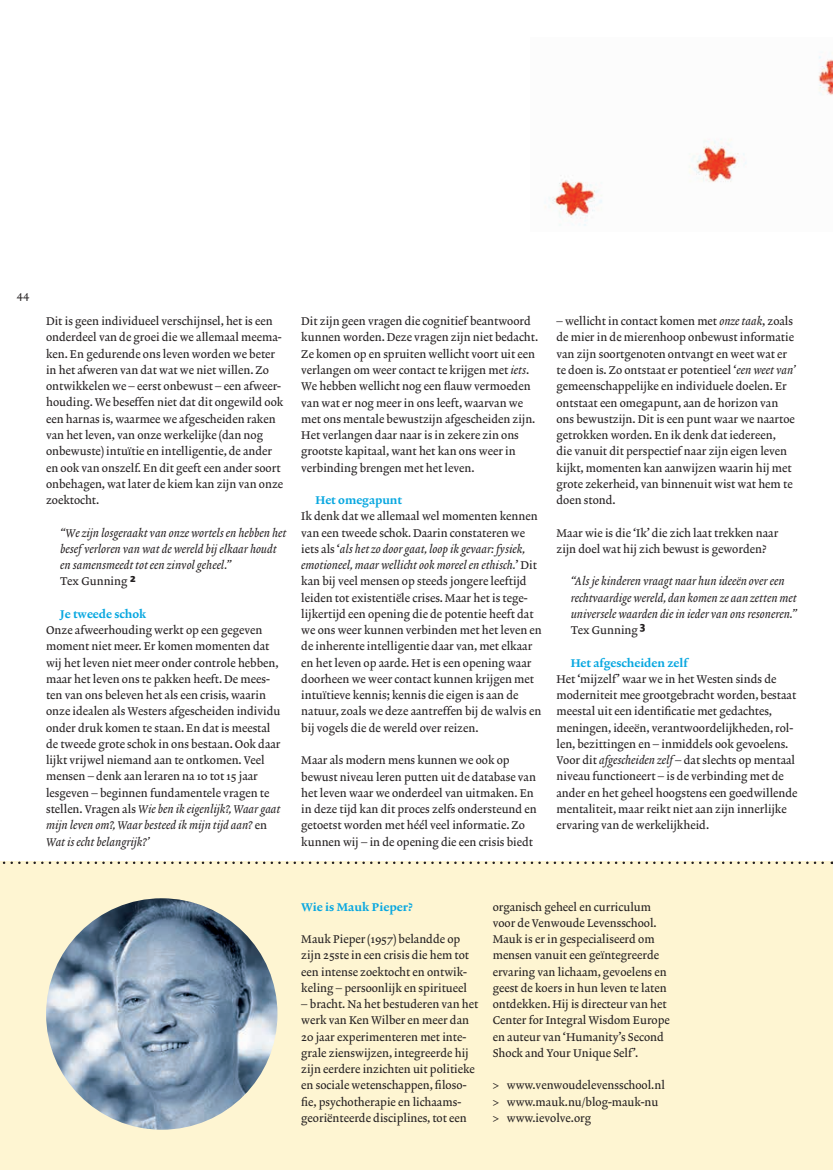
<style>
.page{position:relative;width:833px;height:1170px;background:#fff}
.page>*{position:absolute;margin:0;border:0;box-sizing:border-box;transform-origin:0 0}
.t1{font:11.38px/16.2px "Lexicon No 2 A Roman Txt";color:#231f20}
.t2{font:11.38px/16.2px "Lexicon No 2 A Italic Txt";color:#231f20}
.t3{font:11.38px "Lexicon No 2 D Roman Txt";color:#08a7e0}
.s1{font-family:"Lexicon No 2 A Roman Txt"}
.s2{font-family:"Lexicon No 2 A Italic Txt"}
</style>
<div class="page">
<div style="left:0;top:861px;width:832px;height:308px;background:#fef5d2"></div>
<img style="left:46px;top:898px;width:231px;height:231px;border-radius:116px">
<svg style="left:2px;top:861px;width:830px;height:3px"></svg>
<img style="left:545px;top:56px;width:287px;height:170px">
<p class="t1" style="left:17px;top:287px;width:14px">44</p>
<p class="t1" style="left:46px;top:314px;width:239px">Dit is geen individueel verschijnsel, het is een onderdeel van de groei die we allemaal meema&shy;ken. En gedurende ons leven worden we beter in het afweren van dat wat we niet willen. Zo ontwikkelen we – eerst onbewust – een afweer&shy;houding. We beseffen niet dat dit ongewild ook een harnas is, waarmee we afgescheiden raken van het leven, van onze werkelijke (dan nog onbewuste) intuïtie en intelligentie, de ander en ook van onszelf. En dit geeft een ander soort onbehagen, wat later de kiem kan zijn van onze zoektocht.</p>
<p class="t2" style="left:60px;top:525px;width:227px">“We zijn losgeraakt van onze wortels en hebben het besef verloren van wat de wereld bij elkaar houdt en samensmeedt tot een zinvol geheel.”</p>
<p class="t1" style="left:60px;top:574px;width:77px">Tex Gunning <sup>2</sup></p>
<p class="t3" style="left:60px;top:607px;width:87px">Je tweede schok</p>
<p class="t1" style="left:46px;top:622px;width:236px">Onze afweerhouding werkt op een gegeven moment niet meer. Er komen momenten dat wij het leven niet meer onder controle hebben, maar het leven ons te pakken heeft. De mees&shy;ten van ons beleven het als een crisis, waarin onze idealen als Westers afgescheiden individu onder druk komen te staan. En dat is meestal de tweede grote schok in ons bestaan. Ook daar lijkt vrijwel niemand aan te ontkomen. Veel mensen – denk aan leraren na 10 tot 15 jaar lesgeven – beginnen fundamentele vragen te</p>
<p class="t2" style="left:46px;top:801px;width:236px"><span class="s1">stellen. Vragen als</span> Wie ben ik eigenlijk?, Waar gaat mijn leven om?, Waar besteed ik mijn tijd aan? <span class="s1">en<br></span>Wat is echt belangrijk?’</p>
<p class="t1" style="left:301px;top:314px;width:238px">Dit zijn geen vragen die cognitief beantwoord kunnen worden. Deze vragen zijn niet bedacht.<br>Ze komen op en spruiten wellicht voort uit een verlangen om weer contact te krijgen met <span class="s2">iets</span>.<br>We hebben wellicht nog een flauw vermoeden van wat er nog meer in ons leeft, waarvan we met ons mentale bewustzijn afgescheiden zijn.<br>Het verlangen daar naar is in zekere zin ons grootste kapitaal, want het kan ons weer in verbinding brengen met het leven.</p>
<p class="t3" style="left:315px;top:493px;width:88px">Het omegapunt</p>
<p class="t1" style="left:301px;top:509px;width:238px">Ik denk dat we allemaal wel momenten kennen van een tweede schok<span class="s2">.</span> Daarin constateren we</p>
<p class="t2" style="left:301px;top:541px;width:237px"><span class="s1">iets als ‘</span>als het zo door gaat, loop ik gevaar: fysiek, emotioneel, maar wellicht ook moreel en ethisch.<span class="s1">’ Dit</span></p>
<p class="t1" style="left:301px;top:574px;width:242px">kan bij veel mensen op steeds jongere leeftijd leiden tot existentiële crises. Maar het is tege&shy;lijkertijd een opening die de potentie heeft dat we ons weer kunnen verbinden met het leven en de inherente intelligentie daar van, met elkaar en het leven op aarde. Het is een opening waar doorheen we weer contact kunnen krijgen met intuïtieve kennis; kennis die eigen is aan de natuur, zoals we deze aantreffen bij de walvis en bij vogels die de wereld over reizen.</p>
<p class="t1" style="left:301px;top:752px;width:237px">Maar als modern mens kunnen we ook op bewust niveau leren putten uit de database van het leven waar we onderdeel van uitmaken. En in deze tijd kan dit proces zelfs ondersteund en getoetst worden met héél veel informatie. Zo kunnen wij – in de opening die een crisis biedt</p>
<p class="t1" style="left:556px;top:314px;width:241px">– wellicht in contact komen met <span class="s2">onze taak</span>, zoals de mier in de mierenhoop onbewust informatie van zijn soortgenoten ontvangt en weet wat er te doen is. Zo ontstaat er potentieel ‘<span class="s2">een weet van’ </span>gemeenschappelijke en individuele doelen. Er ontstaat een omegapunt, aan de horizon van ons bewustzijn. Dit is een punt waar we naartoe getrokken worden. En ik denk dat iedereen,<br>die vanuit dit perspectief naar zijn eigen leven kijkt, momenten kan aanwijzen waarin hij met grote zekerheid, van binnenuit wist wat hem te doen stond.</p>
<p class="t1" style="left:556px;top:525px;width:223px">Maar wie is die ‘Ik’ die zich laat trekken naar zijn doel wat hij zich bewust is geworden?</p>
<p class="t2" style="left:570px;top:573px;width:228px">“Als je kinderen vraagt naar hun ideeën over een rechtvaardige wereld, dan komen ze aan zetten met universele waarden die in ieder van ons resoneren.”</p>
<p class="t1" style="left:570px;top:622px;width:76px">Tex Gunning <sup>3</sup></p>
<p class="t3" style="left:570px;top:656px;width:118px">Het afgescheiden zelf</p>
<p class="t1" style="left:556px;top:671px;width:242px">Het ‘mijzelf’ waar we in het Westen sinds de moderniteit mee grootgebracht worden, bestaat meestal uit een identificatie met gedachtes, meningen, ideeën, verantwoordelijkheden, rol&shy;len, bezittingen en – inmiddels ook gevoelens.<br>Voor dit <span class="s2">afgescheiden zelf</span> – dat slechts op mentaal niveau functioneert – is de verbinding met de ander en het geheel hoogstens een goedwillende mentaliteit, maar reikt niet aan zijn innerlijke ervaring van de werkelijkheid.</p>
<p class="t3" style="left:301px;top:899px;width:113px">Wie is Mauk Pieper?</p>
<p class="t1" style="left:301px;top:931px;width:169px">Mauk Pieper (1957) belandde op zijn 25ste in een crisis die hem tot een intense zoektocht en ontwik&shy;keling – persoonlijk en spiritueel</p>
<p class="t1" style="left:301px;top:996px;width:179px">– bracht. Na het bestuderen van het werk van Ken Wilber en meer dan 20 jaar experimenteren met inte&shy;grale zienswijzen, integreerde hij zijn eerdere inzichten uit politieke en sociale wetenschappen, filoso&shy;fie, psychotherapie en lichaams&shy;georiënteerde disciplines, tot een</p>
<p class="t1" style="left:493px;top:899px;width:179px">organisch geheel en curriculum voor de Venwoude Levensschool.<br>Mauk is er in gespecialiseerd om mensen vanuit een geïntegreerde ervaring van lichaam, gevoelens en geest de koers in hun leven te laten ontdekken. Hij is directeur van het<br>Center for Integral Wisdom Europe en auteur van ‘Humanity’s Second<br>Shock and Your Unique Self’.</p>
<p class="t1" style="left:493px;top:1077px;width:174px">&gt; www.venwoudelevensschool.nl &gt; www.mauk.nu/blog-mauk-nu &gt; www.ievolve.org</p>
</div>
